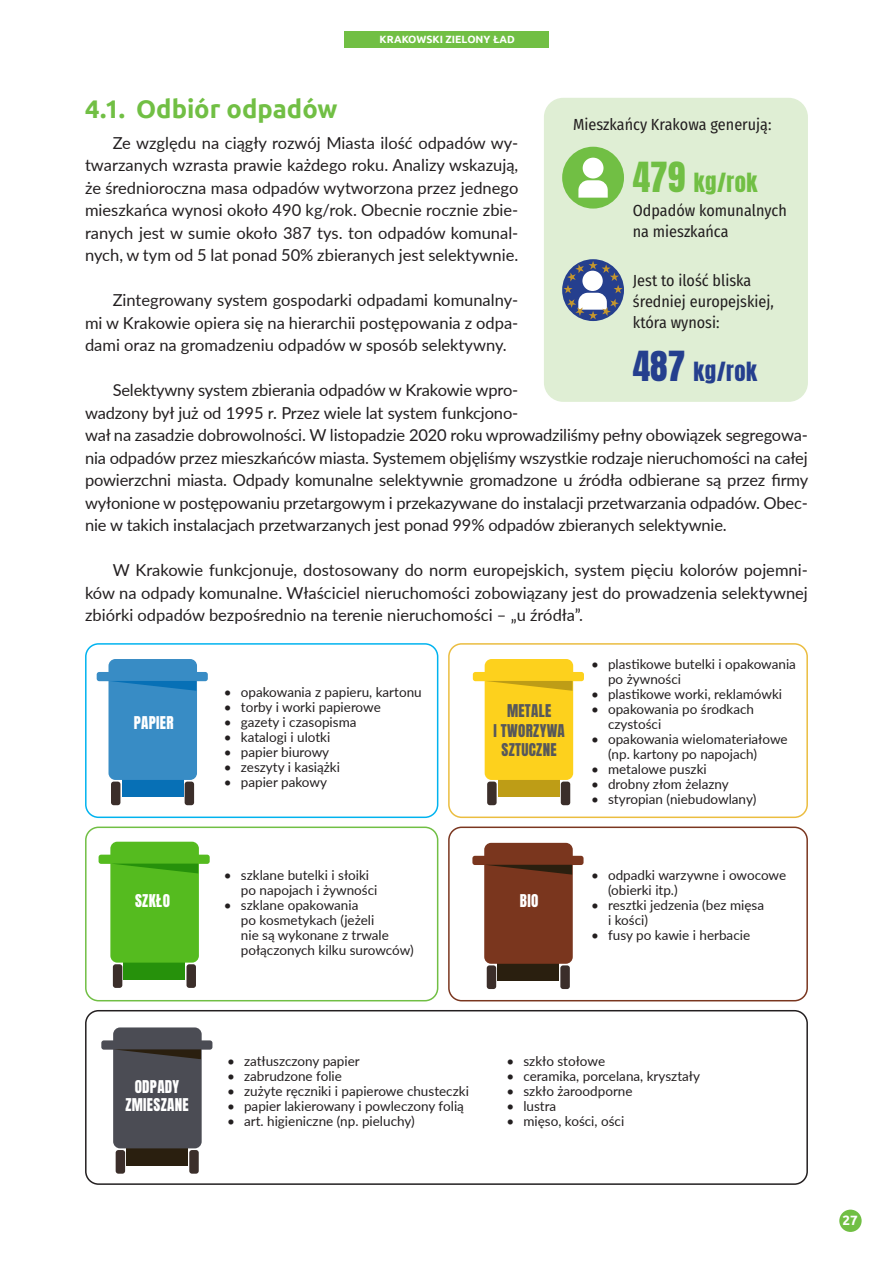
<style>
.page{position:relative;width:893px;height:1263px;background:#fff}
.page>*{position:absolute;margin:0;border:0;box-sizing:border-box;transform-origin:0 0}
.Sródtytuł{font:700 25.5px "Ubuntu";color:#71bf44}
.Tekst_w_tabeli{font:22.5px "Anton";color:#71bf44}
.Tekst_w_tabeli-2{font:22.5px "Anton";color:#253f8e}
.Tekst{font:16.5px/22.5px "Lato";letter-spacing:-.01em;color:#231f20;text-align:justify}
.Tekst_w_tabeli-3{font:16.05px/20.9px "Fira Sans Condensed";color:#231f20}
.Tekst_w_tabeli-4{font:15px "Anton";letter-spacing:.02em;color:#fff}
.Tekst_w_tabeli-5{font:15px/19.5px "Anton";letter-spacing:.02em;color:#57585a;text-align:center}
.t1{font:13.5px/15px "Lato";color:#231f20}
.t2{font:700 13.5px "Ubuntu";color:#fff}
.t3{font:700 10.5px "Ubuntu";color:#fff}
.s1{font-size:35.25px}
</style>
<div class="page">
<div style="left:344px;top:31px;width:205px;height:16px;background:#71bf44"></div>
<div style="left:839px;top:1209px;width:23px;height:23px;background:#71bf44;border-radius:50%"></div>
<div style="left:544px;top:98px;width:264px;height:304px;background:#dfeed4;border-radius:19px"></div>
<div style="left:562px;top:147px;width:62px;height:62px;background:#71bf44;border-radius:50%"></div>
<div style="left:583px;top:158px;width:20px;height:20px;background:#fff;border-radius:50%"></div>
<svg style="left:578px;top:180px;width:30px;height:18px"></svg>
<svg style="left:562px;top:259px;width:62px;height:62px"></svg>
<svg style="left:563px;top:261px;width:60px;height:58px;background:#808ca9"></svg>
<div style="left:122px;top:773px;width:61px;height:24px;background:#0770b6"></div>
<div style="left:97px;top:672px;width:111px;height:9px;background:#388cc5;border-radius:3px"></div>
<div style="left:108px;top:659px;width:89px;height:121px;background:#388cc5;border-radius:7px"></div>
<div style="left:111px;top:781px;width:9px;height:24px;background:#3b2e2a;border-radius:3px"></div>
<div style="left:185px;top:781px;width:9px;height:24px;background:#3b2e2a;border-radius:3px"></div>
<svg style="left:111px;top:681px;width:85px;height:10px"></svg>
<div style="left:498px;top:773px;width:61px;height:24px;background:#be9d16"></div>
<div style="left:473px;top:672px;width:111px;height:9px;background:#fdd11d;border-radius:3px"></div>
<div style="left:485px;top:659px;width:88px;height:121px;background:#fdd11d;border-radius:7px"></div>
<div style="left:487px;top:781px;width:10px;height:24px;background:#3b2e2a;border-radius:3px"></div>
<div style="left:561px;top:781px;width:9px;height:24px;background:#3b2e2a;border-radius:3px"></div>
<svg style="left:487px;top:681px;width:85px;height:10px"></svg>
<div style="left:124px;top:956px;width:61px;height:24px;background:#26910b"></div>
<div style="left:99px;top:855px;width:111px;height:9px;background:#55bb1f;border-radius:3px"></div>
<div style="left:110px;top:842px;width:89px;height:121px;background:#55bb1f;border-radius:7px"></div>
<div style="left:113px;top:964px;width:9px;height:24px;background:#3b2e2a;border-radius:3px"></div>
<div style="left:187px;top:964px;width:9px;height:24px;background:#3b2e2a;border-radius:3px"></div>
<svg style="left:116px;top:864px;width:82px;height:9px"></svg>
<div style="left:498px;top:957px;width:61px;height:24px;background:#2a1f0f"></div>
<div style="left:472px;top:856px;width:112px;height:9px;background:#7a361e;border-radius:3px"></div>
<div style="left:484px;top:843px;width:89px;height:121px;background:#7a361e;border-radius:7px"></div>
<div style="left:487px;top:965px;width:9px;height:24px;background:#3b2e2a;border-radius:3px"></div>
<div style="left:560px;top:965px;width:10px;height:24px;background:#3b2e2a;border-radius:3px"></div>
<svg style="left:488px;top:865px;width:84px;height:9px"></svg>
<div style="left:127px;top:1142px;width:61px;height:23px;background:#2a1f0f"></div>
<div style="left:101px;top:1040px;width:111px;height:10px;background:#4b4c54;border-radius:3px"></div>
<div style="left:113px;top:1027px;width:89px;height:121px;background:#4b4c54;border-radius:7px"></div>
<div style="left:116px;top:1150px;width:9px;height:24px;background:#3b2e2a;border-radius:3px"></div>
<div style="left:189px;top:1150px;width:10px;height:24px;background:#3b2e2a;border-radius:3px"></div>
<svg style="left:113px;top:1049px;width:88px;height:10px"></svg>
<div style="left:85px;top:643px;width:353px;height:175px;border:2px solid #00b3ef;border-radius:13px"></div>
<div style="left:85px;top:826px;width:353px;height:175px;border:2px solid #71bf44;border-radius:13px"></div>
<div style="left:85px;top:1010px;width:723px;height:175px;border:2px solid #231f20;border-radius:13px"></div>
<div style="left:448px;top:643px;width:360px;height:175px;border:2px solid #ebbd40;border-radius:13px"></div>
<div style="left:448px;top:826px;width:360px;height:175px;border:2px solid #7a361f;border-radius:13px"></div>
<p class="t3" style="left:380px;top:33px;width:137px">KRAKOWSKI ZIELONY ŁAD</p>
<p class="Sródtytuł" style="left:85px;top:93px;width:254px">4.1. Odbiór odpadów</p>
<p class="Tekst" style="left:85px;top:131px;width:435px;text-indent:28px">Ze względu na ciągły rozwój Miasta ilość odpadów wy&shy;twarzanych wzrasta prawie każdego roku. Analizy wskazują, że średnioroczna masa odpadów wytworzona przez jednego mieszkańca wynosi około 490 kg/rok. Obecnie rocznie zbie&shy;ranych jest w sumie około 387 tys. ton odpadów komunal&shy;nych, w tym od 5 lat ponad 50% zbieranych jest selektywnie.</p>
<p class="Tekst" style="left:85px;top:288px;width:435px;text-indent:28px">Zintegrowany system gospodarki odpadami komunalny&shy;mi w Krakowie opiera się na hierarchii postępowania z odpa&shy;dami oraz na gromadzeniu odpadów w sposób selektywny.</p>
<p class="Tekst" style="left:85px;top:378px;width:725px;text-align:left;text-indent:28px">Selektywny system zbierania odpadów w Krakowie wpro-<br>wadzony był już od 1995 r. Przez wiele lat system funkcjono-<br>wał na zasadzie dobrowolności. W listopadzie 2020 roku wprowadziliśmy pełny obowiązek segregowa&shy;nia odpadów przez mieszkańców miasta. Systemem objęliśmy wszystkie rodzaje nieruchomości na całej powierzchni miasta. Odpady komunalne selektywnie gromadzone u źródła odbierane są przez firmy wyłonione w postępowaniu przetargowym i przekazywane do instalacji przetwarzania odpadów. Obec&shy;nie w takich instalacjach przetwarzanych jest ponad 99% odpadów zbieranych selektywnie.</p>
<p class="Tekst" style="left:85px;top:558px;width:724px;text-indent:28px">W Krakowie funkcjonuje, dostosowany do norm europejskich, system pięciu kolorów pojemni&shy;ków na odpady komunalne. Właściciel nieruchomości zobowiązany jest do prowadzenia selektywnej zbiórki odpadów bezpośrednio na terenie nieruchomości – „u źródła”.</p>
<p class="Tekst_w_tabeli-3" style="left:573px;top:114px;width:200px">Mieszkańcy Krakowa generują:</p>
<p class="Tekst_w_tabeli" style="left:633px;top:171px;width:126px"><span class="s1">479</span> kg/rok</p>
<p class="Tekst_w_tabeli-3" style="left:633px;top:200px;width:155px">Odpadów komunalnych na mieszkańca</p>
<p class="Tekst_w_tabeli-3" style="left:633px;top:269px;width:143px">Jest to ilość bliska średniej europejskiej, która wynosi:</p>
<p class="Tekst_w_tabeli-2" style="left:633px;top:360px;width:126px"><span class="s1">487</span> kg/rok</p>
<p class="t1" style="left:224px;top:684px;width:199px">• opakowania z papieru, kartonu</p>
<p class="t1" style="left:224px;top:699px;width:158px">• torby i worki papierowe</p>
<p class="t1" style="left:224px;top:714px;width:134px">• gazety i czasopisma</p>
<p class="t1" style="left:224px;top:729px;width:108px">• katalogi i ulotki</p>
<p class="t1" style="left:224px;top:744px;width:107px">• papier biurowy</p>
<p class="t1" style="left:224px;top:759px;width:118px">• zeszyty i kasiążki</p>
<p class="t1" style="left:224px;top:774px;width:105px">• papier pakowy</p>
<p class="Tekst_w_tabeli-4" style="left:134px;top:715px;width:41px">PAPIER</p>
<p class="Tekst_w_tabeli-5" style="left:494px;top:702px;width:73px">METALE<br>I TWORZYWA<br>SZTUCZNE</p>
<p class="t1" style="left:241px;top:867px;width:138px;text-indent:-17px">• szklane butelki i słoiki po napojach i żywności</p>
<p class="t1" style="left:241px;top:897px;width:174px;text-indent:-17px">• szklane opakowania<br>po kosmetykach (jeżeli<br>nie są wykonane z trwale połączonych kilku surowców)</p>
<p class="Tekst_w_tabeli-4" style="left:135px;top:893px;width:36px">SZKŁO</p>
<p class="Tekst_w_tabeli-4" style="left:520px;top:893px;width:20px">BIO</p>
<p class="t1" style="left:608px;top:656px;width:189px;text-indent:-17px">• plastikowe butelki i opakowania po żywności</p>
<p class="t1" style="left:591px;top:686px;width:193px">• plastikowe worki, reklamówki</p>
<p class="t1" style="left:608px;top:701px;width:148px;text-indent:-17px">• opakowania po środkach czystości</p>
<p class="t1" style="left:608px;top:731px;width:181px;text-indent:-17px">• opakowania wielomateriałowe (np. kartony po napojach)</p>
<p class="t1" style="left:591px;top:761px;width:117px">• metalowe puszki</p>
<p class="t1" style="left:591px;top:776px;width:139px">• drobny złom żelazny</p>
<p class="t1" style="left:591px;top:791px;width:167px">• styropian (niebudowlany)</p>
<p class="t1" style="left:608px;top:867px;width:180px;text-indent:-17px">• odpadki warzywne i owocowe (obierki itp.)</p>
<p class="t1" style="left:608px;top:897px;width:157px;text-indent:-17px">• resztki jedzenia (bez mięsa i kości)</p>
<p class="t1" style="left:591px;top:927px;width:161px">• fusy po kawie i herbacie</p>
<p class="Tekst_w_tabeli-4" style="left:135px;top:1079px;width:46px">ODPADY</p>
<p class="Tekst_w_tabeli-4" style="left:125px;top:1097px;width:65px">ZMIESZANE</p>
<p class="t1" style="left:227px;top:1052px;width:134px">• zatłuszczony papier</p>
<p class="t1" style="left:227px;top:1067px;width:116px">• zabrudzone folie</p>
<p class="t1" style="left:227px;top:1082px;width:243px">• zużyte ręczniki i papierowe chusteczki</p>
<p class="t1" style="left:227px;top:1097px;width:238px">• papier lakierowany i powleczony folią</p>
<p class="t1" style="left:227px;top:1112px;width:189px">• art. higieniczne (np. pieluchy)</p>
<p class="t1" style="left:506px;top:1052px;width:100px">• szkło stołowe</p>
<p class="t1" style="left:506px;top:1067px;width:195px">• ceramika, porcelana, kryształy</p>
<p class="t1" style="left:506px;top:1082px;width:128px">• szkło żaroodporne</p>
<p class="t1" style="left:506px;top:1097px;width:51px">• lustra</p>
<p class="t1" style="left:506px;top:1112px;width:119px">• mięso, kości, ości</p>
<p class="t2" style="left:842px;top:1212px;width:17px">27</p>
</div>
